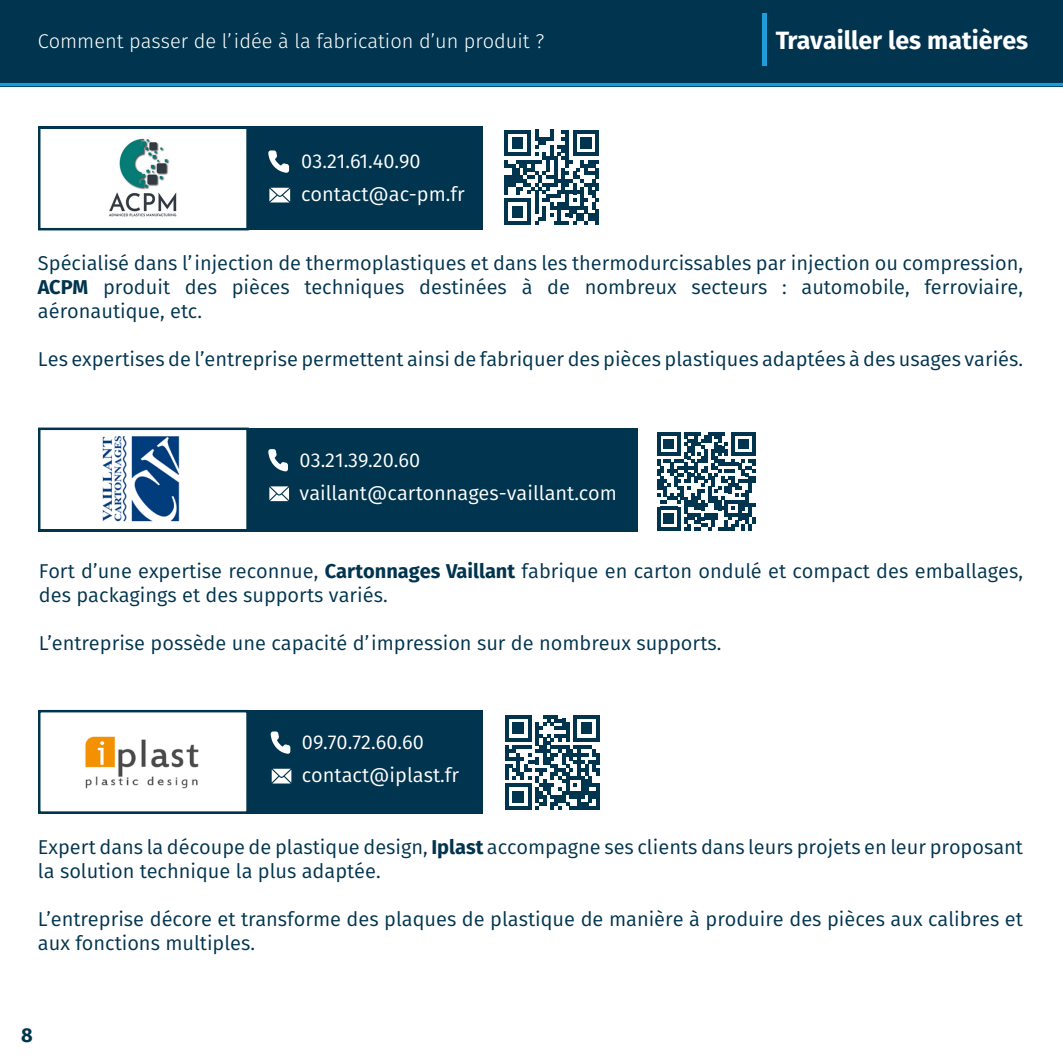
<style>
.page{position:relative;width:1063px;height:1063px;background:#fff}
.page>*{position:absolute;margin:0;border:0;box-sizing:border-box;transform-origin:0 0}
.t1{font:700 25px "Fira Sans";color:#fff}
.t2{font:20px/24px "Fira Sans";color:#01344e}
.t3{font:20px "Fira Sans";color:#fff}
.t4{font:300 20px "Fira Sans";color:#fff}
.t5{font:700 20px "Fira Sans";color:#01344e}
.s1{font-weight:700}
</style>
<div class="page">
<div style="left:38px;top:127px;width:445px;height:103px;background:#01344e"></div>
<div style="left:38px;top:127px;width:211px;height:103px;background:#fff;border:2px solid #01344e"></div>
<img style="left:109px;top:138px;width:68px;height:79px">
<svg style="left:268px;top:150px;width:21px;height:23px"></svg>
<svg style="left:269px;top:188px;width:21px;height:14px"></svg>
<svg style="left:504px;top:130px;width:95px;height:95px"></svg>
<div style="left:0;top:0;width:1063px;height:86px;background:#01344e"></div>
<hr style="left:0;top:83px;width:1063px;height:3px;background:#179dd9">
<div style="left:762px;top:13px;width:5px;height:52px;background:#1d9dd9"></div>
<div style="left:38px;top:428px;width:600px;height:103px;background:#01344e"></div>
<div style="left:38px;top:428px;width:211px;height:103px;background:#fff;border:2px solid #01344e"></div>
<img style="left:102px;top:436px;width:78px;height:86px">
<svg style="left:268px;top:449px;width:20px;height:22px"></svg>
<svg style="left:269px;top:486px;width:20px;height:15px"></svg>
<svg style="left:657px;top:432px;width:98px;height:98px"></svg>
<div style="left:38px;top:710px;width:445px;height:104px;background:#01344e"></div>
<div style="left:38px;top:710px;width:211px;height:104px;background:#fff;border:2px solid #01344e"></div>
<img style="left:85px;top:736px;width:114px;height:53px">
<svg style="left:271px;top:731px;width:19px;height:23px"></svg>
<svg style="left:272px;top:769px;width:19px;height:15px"></svg>
<svg style="left:505px;top:715px;width:95px;height:95px"></svg>
<p class="t4" style="left:38px;top:26px;width:508px">Comment passer de l’idée à la fabrication d’un produit ?</p>
<p class="t1" style="left:776px;top:20px;width:254px">Travailler les matières</p>
<p class="t3" style="left:301px;top:146px;width:121px">03.21.61.40.90</p>
<p class="t3" style="left:301px;top:179px;width:165px">contact@ac-pm.fr</p>
<p class="t2" style="left:38px;top:251px;width:987px">Spécialisé dans l’injection de thermoplastiques et dans les thermodurcissables par injection ou compression,</p>
<p class="t2" style="left:38px;top:275px;width:987px"><span class="s1">ACPM</span> produit des pièces techniques destinées à de nombreux secteurs : automobile, ferroviaire,</p>
<p class="t2" style="left:38px;top:299px;width:166px">aéronautique, etc.</p>
<p class="t2" style="left:38px;top:347px;width:987px">Les expertises de l’entreprise permettent ainsi de fabriquer des pièces plastiques adaptées à des usages variés.</p>
<p class="t3" style="left:300px;top:445px;width:122px">03.21.39.20.60</p>
<p class="t3" style="left:300px;top:478px;width:319px">vaillant@cartonnages-vaillant.com</p>
<p class="t2" style="left:39px;top:558px;width:986px">Fort d’une expertise reconnue, <span class="s1">Cartonnages Vaillant</span> fabrique en carton ondulé et compact des emballages, des packagings et des supports variés.</p>
<p class="t2" style="left:39px;top:630px;width:684px">L’entreprise possède une capacité d’impression sur de nombreux supports.</p>
<p class="t3" style="left:302px;top:727px;width:123px">09.70.72.60.60</p>
<p class="t3" style="left:302px;top:760px;width:159px">contact@iplast.fr</p>
<p class="t2" style="left:38px;top:834px;width:987px">Expert dans la découpe de plastique design, <span class="s1">Iplast</span> accompagne ses clients dans leurs projets en leur proposant la solution technique la plus adaptée.</p>
<p class="t2" style="left:38px;top:906px;width:987px">L’entreprise décore et transforme des plaques de plastique de manière à produire des pièces aux calibres et aux fonctions multiples.</p>
<p class="t5" style="left:21px;top:1018px;width:13px">8</p>
</div>
